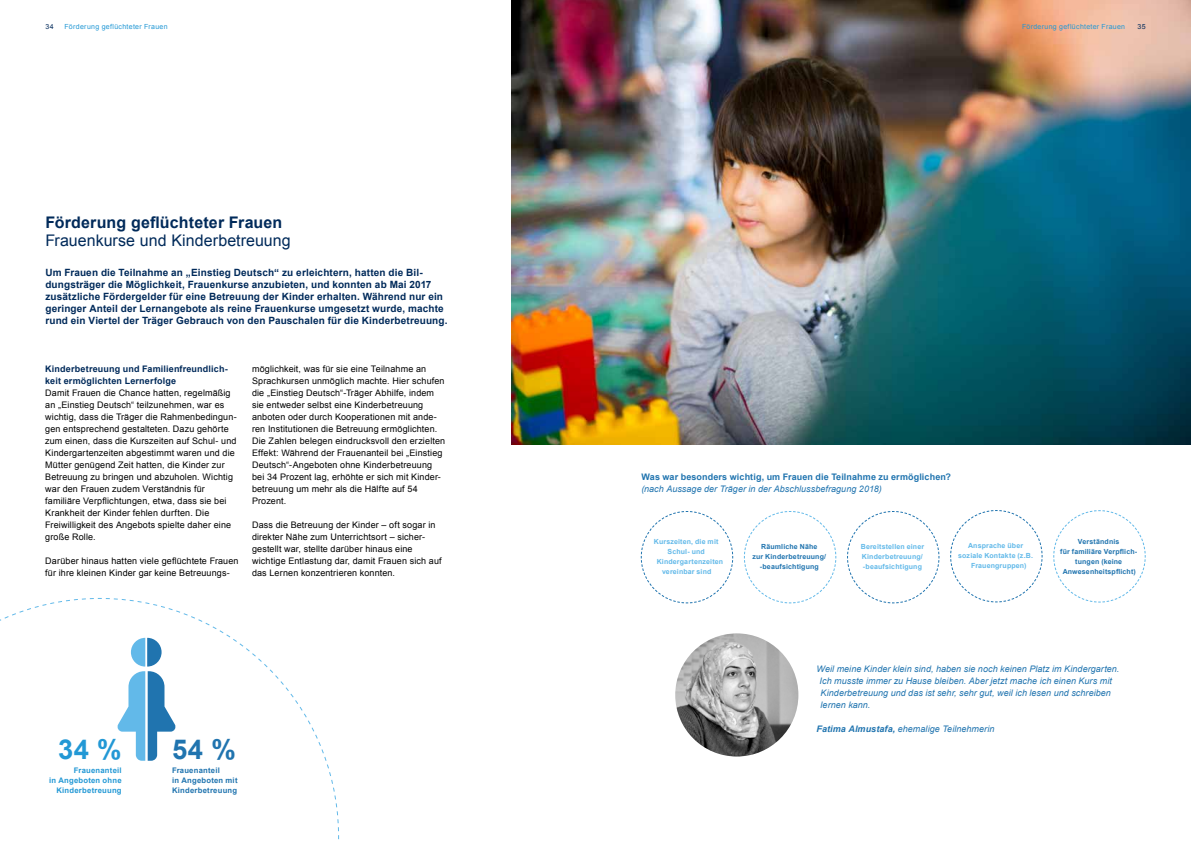
<style>
.page{position:relative;width:1191px;height:842px;background:#fff}
.page>*{position:absolute;margin:0;border:0;box-sizing:border-box;transform-origin:0 0}
.t1{font:700 27.4px "Arial";color:#2298d5}
.t2{font:700 27.4px "Arial";color:#2074af}
.t3{font:16px "Arial";letter-spacing:.005em;color:#002a5a}
.t4{font:700 16px "Arial";letter-spacing:.01em;color:#002a5a}
.t5{font:700 10px/12px "Arial";letter-spacing:.015em;color:#002a5a}
.t6{font:9px/12px "Arial";letter-spacing:.015em;color:#000}
.t7{font:italic 9px/12px "Arial";letter-spacing:.005em;color:#2074af}
.t8{font:700 9px/12px "Arial";letter-spacing:.015em;color:#002a5a}
.t9{font:700 9px "Arial";letter-spacing:.015em;color:#2074af}
.t10{font:700 7.7px/10px "Arial";letter-spacing:.03em;color:#2298d5;text-align:right}
.t11{font:700 7.7px/10px "Arial";letter-spacing:.03em;color:#2074af}
.t12{font:700 7px/10px "Arial";letter-spacing:.02em;color:#62b9e9}
.t13{font:700 7px/10px "Arial";letter-spacing:.02em;color:#2074af;text-align:center}
.t14{font:7px "Arial";letter-spacing:.045em;color:#2298d5}
.t15{font:7px "Arial";color:#002a5a}
.s1{font-weight:700}
</style>
<div class="page">
<svg style="left:640px;top:511px;width:93px;height:93px"></svg>
<svg style="left:743px;top:511px;width:93px;height:93px"></svg>
<svg style="left:1053px;top:510px;width:93px;height:93px"></svg>
<svg style="left:950px;top:510px;width:93px;height:93px"></svg>
<svg style="left:847px;top:511px;width:92px;height:93px"></svg>
<svg style="left:0;top:598px;width:339px;height:242px"></svg>
<img style="left:511px;top:0;width:680px;height:444px">
<img style="left:675px;top:633px;width:123px;height:123px;border-radius:62px">
<p class="t15" style="left:45px;top:22px;width:10px">34</p>
<p class="t14" style="left:64px;top:22px;width:105px">Förderung geflüchteter Frauen</p>
<p class="t14" style="left:1022px;top:22px;width:105px">Förderung geflüchteter Frauen</p>
<p class="t15" style="left:1137px;top:22px;width:10px">35</p>
<h2 class="t4" style="left:45px;top:211px;width:238px">Förderung geflüchteter Frauen</h2>
<h2 class="t3" style="left:45px;top:230px;width:247px">Frauenkurse und Kinderbetreuung</h2>
<p class="t5" style="left:45px;top:267px;width:403px">Um Frauen die Teilnahme an „Einstieg Deutsch“ zu erleichtern, hatten die Bil&shy;dungsträger die Möglichkeit, Frauenkurse anzubieten, und konnten ab Mai 2017 zusätzliche Fördergelder für eine Betreuung der Kinder erhalten. Während nur ein geringer Anteil der Lernangebote als reine Frauenkurse umgesetzt wurde, machte rund ein Viertel der Träger Gebrauch von den Pauschalen für die Kinderbetreuung.</p>
<p class="t8" style="left:45px;top:363px;width:184px">Kinderbetreuung und Familienfreundlich&shy;keit ermöglichten Lernerfolge</p>
<p class="t6" style="left:45px;top:387px;width:193px">Damit Frauen die Chance hatten, regelmäßig an „Einstieg Deutsch“ teilzunehmen, war es wichtig, dass die Träger die Rahmenbedingun&shy;gen entsprechend gestalteten. Dazu gehörte zum einen, dass die Kurszeiten auf Schul- und Kindergartenzeiten abgestimmt waren und die Mütter genügend Zeit hatten, die Kinder zur Betreuung zu bringen und abzuholen. Wichtig war den Frauen zudem Verständnis für familiäre Verpflichtungen, etwa, dass sie bei Krankheit der Kinder fehlen durften. Die Freiwilligkeit des Angebots spielte daher eine große Rolle.</p>
<p class="t6" style="left:45px;top:555px;width:195px">Darüber hinaus hatten viele geflüchtete Frauen für ihre kleinen Kinder gar keine Betreuungs-</p>
<p class="t6" style="left:252px;top:363px;width:195px">möglichkeit, was für sie eine Teilnahme an Sprachkursen unmöglich machte. Hier schufen die „Einstieg Deutsch“-Träger Abhilfe, indem sie entweder selbst eine Kinderbetreuung anboten oder durch Kooperationen mit ande&shy;ren Institutionen die Betreuung ermöglichten.<br>Die Zahlen belegen eindrucksvoll den erzielten Effekt: Während der Frauenanteil bei „Einstieg Deutsch“-Angeboten ohne Kinderbetreuung bei 34 Prozent lag, erhöhte er sich mit Kinder&shy;betreuung um mehr als die Hälfte auf 54<br>Prozent.</p>
<p class="t6" style="left:252px;top:519px;width:191px">Dass die Betreuung der Kinder – oft sogar in direkter Nähe zum Unterrichtsort – sicher&shy;gestellt war, stellte darüber hinaus eine wichtige Entlastung dar, damit Frauen sich auf das Lernen konzentrieren konnten.</p>
<h1 class="t1" style="left:58px;top:732px;width:65px">34 %</h1>
<h1 class="t2" style="left:172px;top:732px;width:65px">54 %</h1>
<p class="t10" style="left:49px;top:765px;width:74px">Frauenanteil<br>in Angeboten ohne<br>Kinderbetreuung</p>
<p class="t11" style="left:172px;top:765px;width:67px">Frauenanteil<br>in Angeboten mit<br>Kinderbetreuung</p>
<p class="t9" style="left:641px;top:471px;width:311px">Was war besonders wichtig, um Frauen die Teilnahme zu ermöglichen?</p>
<p class="t7" style="left:641px;top:483px;width:242px">(nach Aussage der Träger in der Abschlussbefragung 2018)</p>
<p class="t12" style="left:654px;top:537px;width:66px">Kurszeiten, die mit</p>
<p class="t12" style="left:667px;top:547px;width:39px">Schul- und</p>
<p class="t12" style="left:656px;top:557px;width:68px">Kindergartenzeiten</p>
<p class="t12" style="left:662px;top:567px;width:51px">vereinbar sind</p>
<p class="t13" style="left:752px;top:542px;width:75px">Räumliche Nähe<br>zur Kinderbetreuung/ -beaufsichtigung</p>
<p class="t13" style="left:1060px;top:536px;width:79px">Verständnis<br>für familiäre Verpflich&shy;tungen (keine<br>Anwesenheitspflicht)</p>
<p class="t12" style="left:968px;top:541px;width:57px">Ansprache über</p>
<p class="t12" style="left:958px;top:551px;width:76px">soziale Kontakte (z.B.</p>
<p class="t12" style="left:971px;top:561px;width:57px">Frauengruppen)</p>
<p class="t12" style="left:860px;top:542px;width:65px">Bereitstellen einer<br>Kinderbetreuung/ -beaufsichtigung</p>
<p class="t7" style="left:819px;top:663px;width:301px;text-indent:-3px">Weil meine Kinder klein sind, haben sie noch keinen Platz im Kindergarten.<br>Ich musste immer zu Hause bleiben. Aber jetzt mache ich einen Kurs mit Kinderbetreuung und das ist sehr, sehr gut, weil ich lesen und schreiben lernen kann.</p>
<p class="t7" style="left:816px;top:723px;width:179px"><span class="s1">Fatima Almustafa,</span> ehemalige Teilnehmerin</p>
</div>
